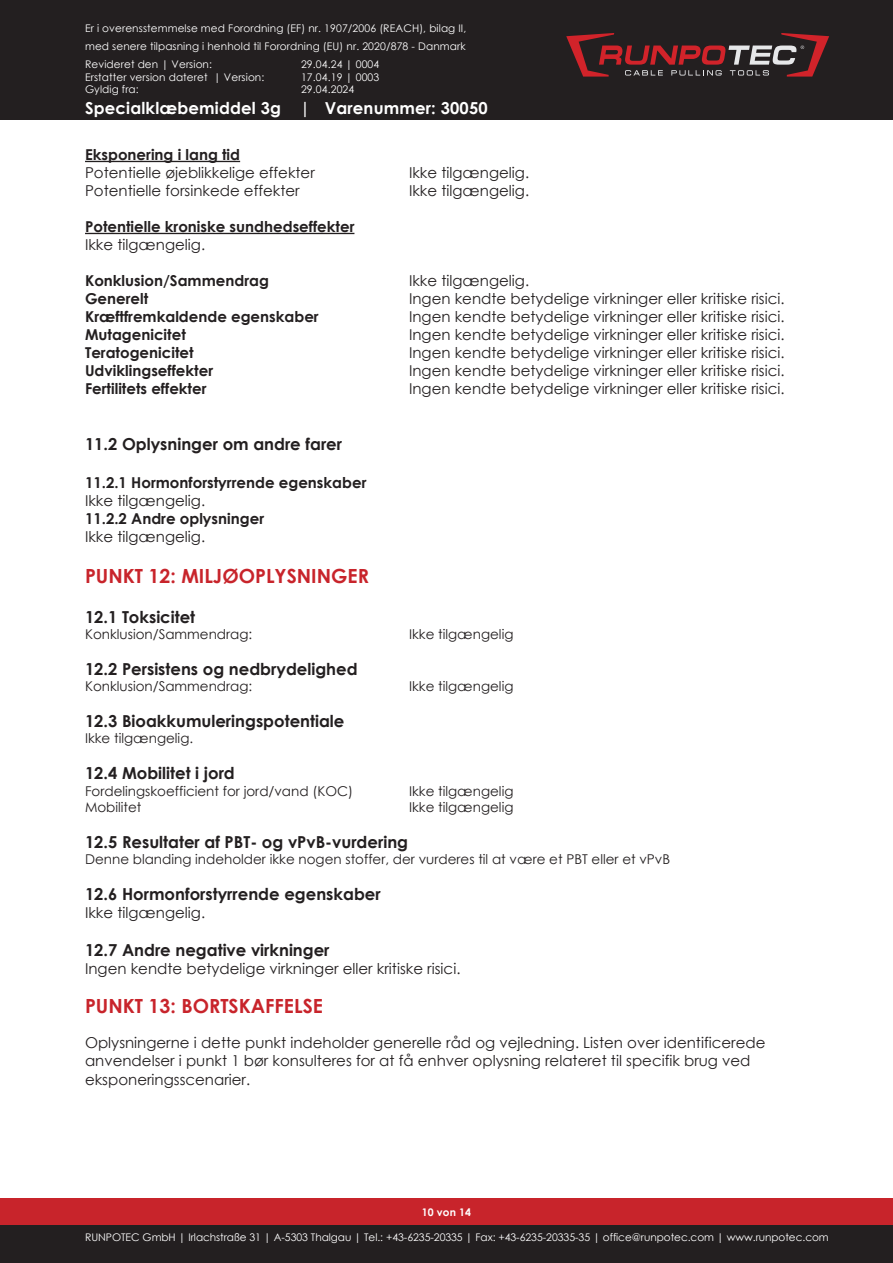
<style>
.page{position:relative;width:893px;height:1263px;background:#fff}
.page>*{position:absolute;margin:0;border:0;box-sizing:border-box;transform-origin:0 0}
.t1{font:700 19.5px "Century Gothic";color:#c8242b}
.t2{font:700 16.5px "Century Gothic";color:#231f20}
.t3{font:700 16.5px "Century Gothic";letter-spacing:.01em;color:#fff}
.t4{font:15px/18px "Century Gothic";color:#231f20}
.t5{font:700 15px "Century Gothic";color:#231f20}
.t6{font:13.5px "Century Gothic";color:#231f20}
.t7{font:10.5px/18px "Century Gothic";letter-spacing:.01em;color:#fff;text-align:justify}
.t8{font:700 10.5px "Century Gothic";letter-spacing:.01em;color:#fff}
</style>
<div class="page">
<div style="left:0;top:0;width:893px;height:119px;background:#231f20"></div>
<div style="left:0;top:1198px;width:893px;height:51px;background:#c8242b"></div>
<div style="left:0;top:1225px;width:893px;height:38px;background:#231f20"></div>
<svg style="left:566px;top:33px;width:263px;height:44px"></svg>
<hr style="left:85px;top:161px;width:155px;height:1px;background:#231f20">
<hr style="left:85px;top:233px;width:269px;height:1px;background:#231f20">
<p class="t7" style="left:85px;top:19px;width:383px">Er i overensstemmelse med Forordning (EF) nr. 1907/2006 (REACH), bilag II, med senere tilpasning i henhold til Forordning (EU) nr. 2020/878 - Danmark Revideret den | Version:</p>
<p class="t7" style="left:301px;top:55px;width:80px">29.04.24 | 0004</p>
<p class="t7" style="left:85px;top:68px;width:181px">Erstatter version dateret | Version:</p>
<p class="t7" style="left:301px;top:68px;width:80px">17.04.19 | 0003</p>
<p class="t7" style="left:85px;top:80px;width:55px">Gyldig fra:</p>
<p class="t7" style="left:301px;top:80px;width:55px">29.04.2024</p>
<p class="t3" style="left:85px;top:96px;width:404px">Specialklæbemiddel 3g | Varenummer: 30050</p>
<p class="t5" style="left:85px;top:143px;width:157px">Eksponering i lang tid</p>
<p class="t4" style="left:85px;top:163px;width:231px">Potentielle øjeblikkelige effekter</p>
<p class="t4" style="left:409px;top:163px;width:122px">Ikke tilgængelig.</p>
<p class="t4" style="left:85px;top:181px;width:216px">Potentielle forsinkede effekter</p>
<p class="t4" style="left:409px;top:181px;width:122px">Ikke tilgængelig.</p>
<p class="t5" style="left:85px;top:215px;width:271px">Potentielle kroniske sundhedseffekter</p>
<p class="t4" style="left:85px;top:235px;width:122px">Ikke tilgængelig.</p>
<p class="t5" style="left:85px;top:269px;width:185px">Konklusion/Sammendrag</p>
<p class="t4" style="left:409px;top:271px;width:122px">Ikke tilgængelig.</p>
<p class="t5" style="left:85px;top:287px;width:65px">Generelt</p>
<p class="t4" style="left:409px;top:289px;width:377px">Ingen kendte betydelige virkninger eller kritiske risici.</p>
<p class="t5" style="left:85px;top:305px;width:235px">Kræftfremkaldende egenskaber</p>
<p class="t4" style="left:409px;top:307px;width:377px">Ingen kendte betydelige virkninger eller kritiske risici.</p>
<p class="t5" style="left:85px;top:323px;width:102px">Mutagenicitet</p>
<p class="t4" style="left:409px;top:325px;width:377px">Ingen kendte betydelige virkninger eller kritiske risici.</p>
<p class="t5" style="left:85px;top:341px;width:110px">Teratogenicitet</p>
<p class="t4" style="left:409px;top:343px;width:377px">Ingen kendte betydelige virkninger eller kritiske risici.</p>
<p class="t5" style="left:85px;top:359px;width:130px">Udviklingseffekter</p>
<p class="t4" style="left:409px;top:361px;width:377px">Ingen kendte betydelige virkninger eller kritiske risici.</p>
<p class="t5" style="left:85px;top:377px;width:123px">Fertilitets effekter</p>
<p class="t4" style="left:409px;top:379px;width:377px">Ingen kendte betydelige virkninger eller kritiske risici.</p>
<p class="t2" style="left:85px;top:431px;width:259px">11.2 Oplysninger om andre farer</p>
<p class="t5" style="left:85px;top:471px;width:283px">11.2.1 Hormonforstyrrende egenskaber</p>
<p class="t4" style="left:85px;top:491px;width:122px">Ikke tilgængelig.</p>
<p class="t5" style="left:85px;top:507px;width:181px">11.2.2 Andre oplysninger</p>
<p class="t4" style="left:85px;top:527px;width:122px">Ikke tilgængelig.</p>
<h1 class="t1" style="left:85px;top:561px;width:285px">PUNKT 12: MILJØOPLYSNINGER</h1>
<p class="t2" style="left:85px;top:604px;width:112px">12.1 Toksicitet</p>
<p class="t6" style="left:85px;top:625px;width:169px">Konklusion/Sammendrag:</p>
<p class="t6" style="left:409px;top:625px;width:106px">Ikke tilgængelig</p>
<p class="t2" style="left:85px;top:656px;width:274px">12.2 Persistens og nedbrydelighed</p>
<p class="t6" style="left:85px;top:677px;width:169px">Konklusion/Sammendrag:</p>
<p class="t6" style="left:409px;top:677px;width:106px">Ikke tilgængelig</p>
<p class="t2" style="left:85px;top:709px;width:261px">12.3 Bioakkumuleringspotentiale</p>
<p class="t6" style="left:85px;top:729px;width:110px">Ikke tilgængelig.</p>
<p class="t2" style="left:85px;top:761px;width:151px">12.4 Mobilitet i jord</p>
<p class="t6" style="left:85px;top:781px;width:270px">Fordelingskoefficient for jord/vand (KOC)</p>
<p class="t6" style="left:409px;top:781px;width:106px">Ikke tilgængelig</p>
<p class="t6" style="left:85px;top:797px;width:58px">Mobilitet</p>
<p class="t6" style="left:409px;top:797px;width:106px">Ikke tilgængelig</p>
<p class="t2" style="left:85px;top:829px;width:325px">12.5 Resultater af PBT- og vPvB-vurdering</p>
<p class="t6" style="left:85px;top:850px;width:587px">Denne blanding indeholder ikke nogen stoffer, der vurderes til at være et PBT eller et vPvB</p>
<p class="t2" style="left:85px;top:881px;width:297px">12.6 Hormonforstyrrende egenskaber</p>
<p class="t4" style="left:85px;top:903px;width:122px">Ikke tilgængelig.</p>
<p class="t2" style="left:85px;top:937px;width:246px">12.7 Andre negative virkninger</p>
<p class="t4" style="left:85px;top:959px;width:377px">Ingen kendte betydelige virkninger eller kritiske risici.</p>
<h1 class="t1" style="left:85px;top:991px;width:239px">PUNKT 13: BORTSKAFFELSE</h1>
<p class="t4" style="left:85px;top:1033px;width:682px">Oplysningerne i dette punkt indeholder generelle råd og vejledning. Listen over identificerede anvendelser i punkt 1 bør konsulteres for at få enhver oplysning relateret til specifik brug ved</p>
<p class="t4" style="left:85px;top:1071px;width:167px">eksponeringsscenarier.</p>
<p class="t8" style="left:422px;top:1204px;width:51px">10 von 14</p>
<p class="t7" style="left:85px;top:1228px;width:745px">RUNPOTEC GmbH | Irlachstraße 31 | A-5303 Thalgau | Tel.: +43-6235-20335 | Fax: +43-6235-20335-35 | office@runpotec.com | www.runpotec.com</p>
</div>
